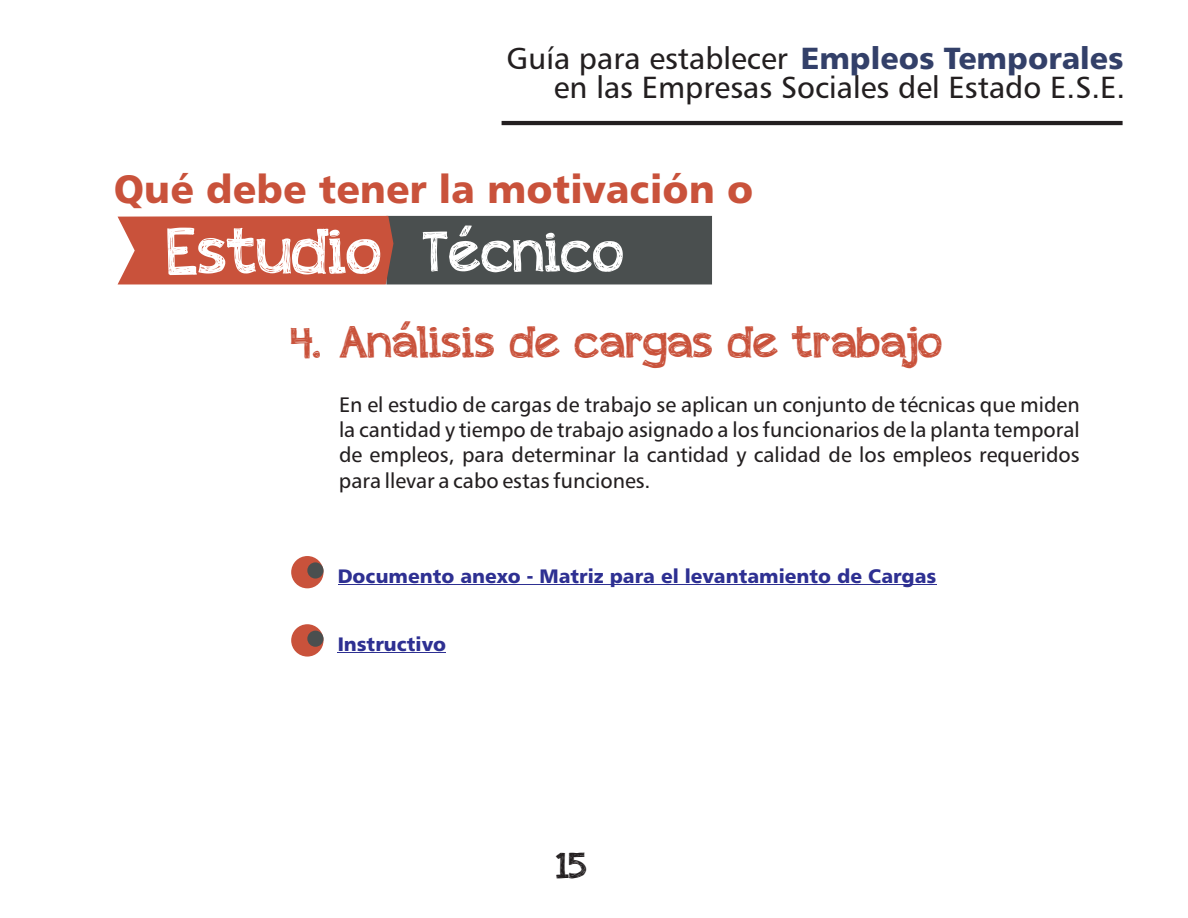
<style>
.page{position:relative;width:1188px;height:918px;background:#fff}
.page>*{position:absolute;margin:0;border:0;box-sizing:border-box;transform-origin:0 0}
.t1{font:62.85px "appleberry";color:#fff}
.t2{font:43.65px "appleberry";color:#c9523b}
.t3{font:39.45px "Humanist 777 BT Black B";color:#c9523b}
.t4{font:36px "appleberry";color:#231f20}
.t5{font:30.6px/29.2px "Humanist 777 BT Roman B";color:#231f20;text-align:right}
.t6{font:21px/25.3px "Humanist 777 BT Roman B";color:#231f20;text-align:justify}
.t7{font:19.5px "Humanist 777 BT Black B";color:#2e3092}
.s1{font-family:"Humanist 777 BT Black B";color:#334069}
.s2{font-size:55.5px}
</style>
<div class="page">
<div style="left:291px;top:556px;width:33px;height:32px;background:#c9523b;border-radius:50%"></div>
<div style="left:307px;top:562px;width:17px;height:17px;background:#4a4f4f;border-radius:50%"></div>
<hr style="left:338px;top:584px;width:598px;height:1px;background:#2e3092">
<div style="left:291px;top:624px;width:33px;height:33px;background:#c9523b;border-radius:50%"></div>
<div style="left:307px;top:631px;width:17px;height:16px;background:#4a4f4f;border-radius:50%"></div>
<hr style="left:338px;top:653px;width:108px;height:1px;background:#2e3092">
<hr style="left:502px;top:121px;width:621px;height:4px;background:#231f20">
<svg style="left:118px;top:216px;width:594px;height:68px;background:#855348"></svg>
<h3 class="t5" style="left:507px;top:46px;width:620px">Guía para establecer <span class="s1">Empleos Temporales </span>en las Empresas Sociales del Estado E.S.E.</h3>
<h3 class="t3" style="left:114px;top:173px;width:641px">Qué debe tener la motivación o</h3>
<h1 class="t1" style="left:167px;top:228px;width:458px">Estudio <span class="s2">Técnico</span></h1>
<h2 class="t2" style="left:291px;top:326px;width:653px">4. Análisis de cargas de trabajo</h2>
<p class="t6" style="left:339px;top:394px;width:742px">En el estudio de cargas de trabajo se aplican un conjunto de técnicas que miden la cantidad y tiempo de trabajo asignado a los funcionarios de la planta temporal de empleos, para determinar la cantidad y calidad de los empleos requeridos para llevar a cabo estas funciones.</p>
<p class="t7" style="left:338px;top:568px;width:600px">Documento anexo - Matriz para el levantamiento de Cargas</p>
<p class="t7" style="left:338px;top:636px;width:110px">Instructivo</p>
<h3 class="t4" style="left:556px;top:853px;width:32px">15</h3>
</div>
